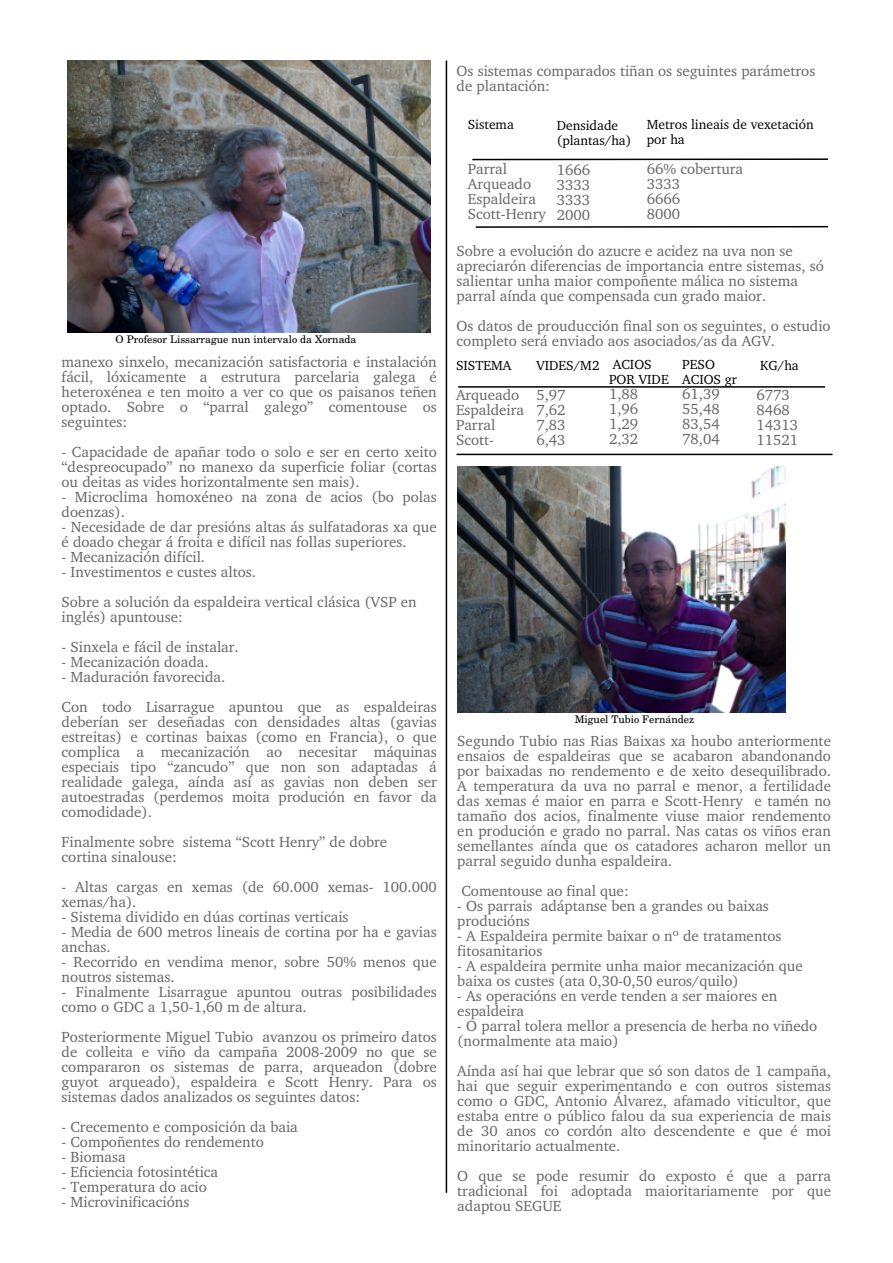
<style>
.page{position:relative;width:893px;height:1263px;background:#fff}
.page>*{position:absolute;margin:0;border:0;box-sizing:border-box;transform-origin:0 0}
.t1{font:15px/15px "Charter BT";color:#666}
.t2{font:13.5px/15px "Charter BT";color:#000}
.t3{font:10.5px "Century Sch L Roma";color:#000}
</style>
<div class="page">
<hr style="left:446px;top:61px;width:1px;height:1132px;background:#000">
<img style="left:68px;top:60px;width:363px;height:272px">
<hr style="left:472px;top:158px;width:356px;height:2px;background:#000">
<hr style="left:476px;top:226px;width:352px;height:2px;background:#000">
<hr style="left:458px;top:386px;width:367px;height:2px;background:#000">
<hr style="left:457px;top:454px;width:376px;height:1px;background:#000">
<img style="left:458px;top:467px;width:327px;height:245px">
<p class="t3" style="left:116px;top:335px;width:242px">O Profesor Lissarrague nun intervalo da Xornada</p>
<p class="t1" style="left:62px;top:355px;width:377px;text-align:justify">manexo sinxelo, mecanización satisfactoria e instalación fácil, lóxicamente a estrutura parcelaria galega é heteroxénea e ten moito a ver co que os paisanos teñen optado. Sobre o “parral galego” comentouse os seguintes:</p>
<p class="t1" style="left:62px;top:445px;width:377px;text-align:justify">- Capacidade de apañar todo o solo e ser en certo xeito “despreocupado” no manexo da superficie foliar (cortas ou deitas as vides horizontalmente sen mais).</p>
<p class="t1" style="left:62px;top:490px;width:377px">- Microclima homoxéneo na zona de acios (bo polas doenzas).</p>
<p class="t1" style="left:62px;top:520px;width:377px">- Necesidade de dar presións altas ás sulfatadoras xa que é doado chegar á froita e difícil nas follas superiores.</p>
<p class="t1" style="left:62px;top:550px;width:145px">- Mecanización difícil.</p>
<p class="t1" style="left:62px;top:558px;width:357px;line-height:30px">- Investimentos e custes altos.<br>Sobre a solución da espaldeira vertical clásica (VSP en</p>
<p class="t1" style="left:62px;top:610px;width:123px">inglés) apuntouse:</p>
<p class="t1" style="left:62px;top:640px;width:179px">- Sinxela e fácil de instalar.</p>
<p class="t1" style="left:62px;top:655px;width:149px">- Mecanización doada.</p>
<p class="t1" style="left:62px;top:663px;width:377px;line-height:30px">- Maduración favorecida.<br>Con todo Lisarrague apuntou que as espaldeiras</p>
<p class="t1" style="left:62px;top:715px;width:377px;text-align:justify">deberían ser deseñadas con densidades altas (gavias estreitas) e cortinas baixas (como en Francia), o que complica a mecanización ao necesitar máquinas especiais tipo “zancudo” que non son adaptadas á realidade galega, aínda así as gavias non deben ser autoestradas (perdemos moita produción en favor da comodidade).</p>
<p class="t1" style="left:62px;top:835px;width:327px">Finalmente sobre sistema “Scott Henry” de dobre cortina sinalouse:</p>
<p class="t1" style="left:62px;top:880px;width:377px">- Altas cargas en xemas (de 60.000 xemas- 100.000 xemas/ha).</p>
<p class="t1" style="left:62px;top:910px;width:289px">- Sistema dividido en dúas cortinas verticais</p>
<p class="t1" style="left:62px;top:925px;width:377px">- Media de 600 metros lineais de cortina por ha e gavias anchas.</p>
<p class="t1" style="left:62px;top:955px;width:377px">- Recorrido en vendima menor, sobre 50% menos que noutros sistemas.</p>
<p class="t1" style="left:62px;top:985px;width:377px">- Finalmente Lisarrague apuntou outras posibilidades como o GDC a 1,50-1,60 m de altura.</p>
<p class="t1" style="left:62px;top:1030px;width:377px;text-align:justify">Posteriormente Miguel Tubio avanzou os primeiro datos de colleita e viño da campaña 2008-2009 no que se compararon os sistemas de parra, arqueadon (dobre guyot arqueado), espaldeira e Scott Henry. Para os sistemas dados analizados os seguintes datos:</p>
<p class="t1" style="left:62px;top:1120px;width:238px">- Crecemento e composición da baia</p>
<p class="t1" style="left:62px;top:1135px;width:204px">- Compoñentes do rendemento</p>
<p class="t1" style="left:62px;top:1150px;width:66px">- Biomasa</p>
<p class="t1" style="left:62px;top:1165px;width:158px">- Eficiencia fotosintética</p>
<p class="t1" style="left:62px;top:1180px;width:147px">- Temperatura do acio</p>
<p class="t1" style="left:62px;top:1195px;width:129px">- Microvinificacións</p>
<p class="t1" style="left:457px;top:65px;width:360px">Os sistemas comparados tiñan os seguintes parámetros de plantación:</p>
<p class="t2" style="left:468px;top:118px;width:48px">Sistema</p>
<p class="t1" style="left:468px;top:163px;width:80px">Parral<br>Arqueado<br>Espaldeira<br>Scott-Henry</p>
<p class="t2" style="left:557px;top:119px;width:76px">Densidade (plantas/ha)</p>
<p class="t1" style="left:557px;top:164px;width:35px;text-align:justify">1666<br>3333<br>3333<br>2000</p>
<p class="t2" style="left:647px;top:118px;width:168px">Metros lineais de vexetación por ha</p>
<p class="t1" style="left:647px;top:163px;width:98px">66% cobertura<br>3333<br>6666<br>8000</p>
<p class="t1" style="left:457px;top:245px;width:369px">Sobre a evolución do azucre e acidez na uva non se apreciarón diferencias de importancia entre sistemas, só salientar unha maior compoñente málica no sistema parral aínda que compensada cun grado maior.</p>
<p class="t1" style="left:457px;top:320px;width:376px">Os datos de prouducción final son os seguintes, o estudio completo será enviado aos asociados/as da AGV.</p>
<p class="t2" style="left:456px;top:359px;width:57px">SISTEMA</p>
<p class="t1" style="left:456px;top:389px;width:70px">Arqueado<br>Espaldeira<br>Parral<br>Scott-</p>
<p class="t2" style="left:536px;top:359px;width:65px">VIDES/M2</p>
<p class="t1" style="left:536px;top:388px;width:31px;text-align:justify">5,97<br>7,62<br>7,83<br>6,43</p>
<p class="t2" style="left:609px;top:358px;width:61px">ACIOS<br>POR VIDE</p>
<p class="t1" style="left:609px;top:388px;width:31px;text-align:justify">1,88<br>1,96<br>1,29<br>2,32</p>
<p class="t2" style="left:682px;top:358px;width:56px">PESO<br>ACIOS gr</p>
<p class="t1" style="left:682px;top:388px;width:39px;text-align:justify">61,39<br>55,48<br>83,54<br>78,04</p>
<p class="t2" style="left:760px;top:359px;width:40px">KG/ha</p>
<p class="t1" style="left:756px;top:389px;width:43px">6773<br>8468<br>14313<br>11521</p>
<p class="t3" style="left:575px;top:715px;width:121px">Miguel Tubio Fernández</p>
<p class="t1" style="left:457px;top:735px;width:375px;text-align:justify">Segundo Tubio nas Rias Baixas xa houbo anteriormente ensaios de espaldeiras que se acabaron abandonando por baixadas no rendemento e de xeito desequilibrado.<br>A temperatura da uva no parral e menor, a fertilidade das xemas é maior en parra e Scott-Henry e tamén no tamaño dos acios, finalmente viuse maior rendemento en produción e grado no parral. Nas catas os viños eran semellantes aínda que os catadores acharon mellor un parral seguido dunha espaldeira.</p>
<p class="t1" style="left:461px;top:885px;width:169px">Comentouse ao final que:</p>
<p class="t1" style="left:457px;top:900px;width:313px">- Os parrais adáptanse ben a grandes ou baixas producións</p>
<p class="t1" style="left:457px;top:930px;width:326px">- A Espaldeira permite baixar o nº de tratamentos fitosanitarios</p>
<p class="t1" style="left:457px;top:960px;width:347px">- A espaldeira permite unha maior mecanización que baixa os custes (ata 0,30-0,50 euros/quilo)</p>
<p class="t1" style="left:457px;top:990px;width:322px">- As operacións en verde tenden a ser maiores en espaldeira</p>
<p class="t1" style="left:457px;top:1020px;width:362px">- O parral tolera mellor a presencia de herba no viñedo (normalmente ata maio)</p>
<p class="t1" style="left:457px;top:1065px;width:375px;text-align:justify">Aínda así hai que lebrar que só son datos de 1 campaña, hai que seguir experimentando e con outros sistemas como o GDC, Antonio Álvarez, afamado viticultor, que estaba entre o público falou da sua experiencia de mais de 30 anos co cordón alto descendente e que é moi minoritario actualmente.</p>
<p class="t1" style="left:457px;top:1170px;width:375px;text-align:justify">O que se pode resumir do exposto é que a parra tradicional foi adoptada maioritariamente por que adaptou SEGUE</p>
</div>
